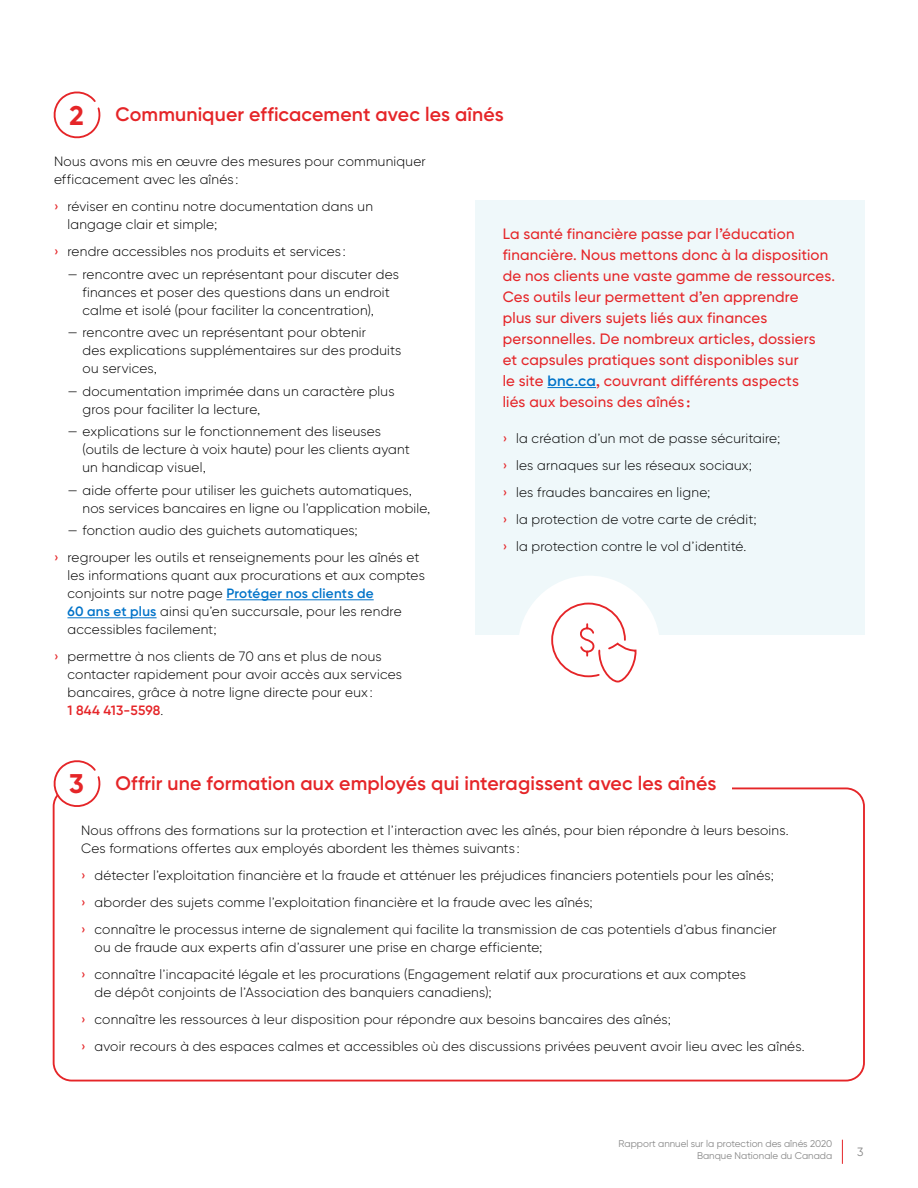
<style>
.page{position:relative;width:918px;height:1188px;background:#fff}
.page>*{position:absolute;margin:0;border:0;box-sizing:border-box;transform-origin:0 0}
.TITRE_NIVEAU_5{font:700 27px "Gilroy BN";color:#e52528}
.TEXTE_COURANT_BN{font:600 19.5px "Gilroy BN";letter-spacing:.005em;color:#e52528}
.TEXTE_COURANT_BN-2{font:500 15px/21px "Gilroy BN";letter-spacing:.015em;color:#e52528}
.TEXTE_COURANT_BN-3{font:300 13.5px/18px "Gilroy BN";letter-spacing:.015em;color:#000}
.t1{font:12px "Gilroy BN";color:#878787}
.t2{font:9.75px/12px "Gilroy BN";color:#878787;text-align:right}
.s1{font-weight:500;color:#e52528}
.s2{font-weight:600;color:#0073c9}
.s3{font-weight:600;color:#e52528}
</style>
<div class="page">
<hr style="left:227px;top:599px;width:147px;height:1px;background:#0073c9">
<hr style="left:68px;top:617px;width:89px;height:1px;background:#0073c9">
<svg style="left:53px;top:91px;width:48px;height:48px"></svg>
<svg style="left:52px;top:760px;width:49px;height:51px"></svg>
<div style="left:476px;top:200px;width:389px;height:434px;background:#eff8fa"></div>
<hr style="left:547px;top:387px;width:49px;height:1px;background:#0073c9">
<div style="left:518px;top:576px;width:142px;height:142px;background:#fff;border-radius:50%"></div>
<svg style="left:551px;top:602px;width:86px;height:81px"></svg>
<svg style="left:842px;top:1140px;width:1px;height:24px"></svg>
<p class="TITRE_NIVEAU_5" style="left:69px;top:98px;width:16px">2</p>
<p class="TEXTE_COURANT_BN" style="left:116px;top:103px;width:390px">Communiquer efficacement avec les aînés</p>
<p class="TEXTE_COURANT_BN-3" style="left:54px;top:153px;width:373px">Nous avons mis en œuvre des mesures pour communiquer efficacement avec les aînés :</p>
<p class="TEXTE_COURANT_BN-3" style="left:68px;top:198px;width:307px;text-indent:-14px"><span class="s1">›</span> réviser en continu notre documentation dans un langage clair et simple;</p>
<p class="TEXTE_COURANT_BN-3" style="left:54px;top:243px;width:293px"><span class="s1">›</span> rendre accessibles nos produits et services :</p>
<p class="TEXTE_COURANT_BN-3" style="left:82px;top:265px;width:318px;text-indent:-15px">— rencontre avec un représentant pour discuter des finances et poser des questions dans un endroit calme et isolé (pour faciliter la concentration),</p>
<p class="TEXTE_COURANT_BN-3" style="left:82px;top:324px;width:320px;text-indent:-15px">— rencontre avec un représentant pour obtenir<br>des explications supplémentaires sur des produits ou services,</p>
<p class="TEXTE_COURANT_BN-3" style="left:82px;top:382px;width:314px;text-indent:-15px">— documentation imprimée dans un caractère plus gros pour faciliter la lecture,</p>
<p class="TEXTE_COURANT_BN-3" style="left:82px;top:423px;width:329px;text-indent:-15px">— explications sur le fonctionnement des liseuses (outils de lecture à voix haute) pour les clients ayant un handicap visuel,</p>
<p class="TEXTE_COURANT_BN-3" style="left:82px;top:481px;width:349px;text-indent:-15px">— aide offerte pour utiliser les guichets automatiques, nos services bancaires en ligne ou l’application mobile,</p>
<p class="TEXTE_COURANT_BN-3" style="left:68px;top:522px;width:292px">— fonction audio des guichets automatiques;</p>
<p class="TEXTE_COURANT_BN-3" style="left:68px;top:549px;width:359px;text-indent:-14px"><span class="s1">›</span> regrouper les outils et renseignements pour les aînés et les informations quant aux procurations et aux comptes conjoints sur notre page <span class="s2">Protéger nos clients de<br>60 ans et plus</span> ainsi qu’en succursale, pour les rendre accessibles facilement;</p>
<p class="TEXTE_COURANT_BN-3" style="left:68px;top:648px;width:336px;text-indent:-14px"><span class="s1">›</span> permettre à nos clients de 70 ans et plus de nous contacter rapidement pour avoir accès aux services bancaires, grâce à notre ligne directe pour eux :<br><span class="s3">1 844 413-5598</span>.</p>
<p class="TEXTE_COURANT_BN-2" style="left:503px;top:223px;width:334px">La santé financière passe par l’éducation financière. Nous mettons donc à la disposition de nos clients une vaste gamme de ressources.<br>Ces outils leur permettent d’en apprendre<br>plus sur divers sujets liés aux finances personnelles. De nombreux articles, dossiers<br>et capsules pratiques sont disponibles sur<br>le site <span class="s2">bnc.ca</span>, couvrant différents aspects<br>liés aux besoins des aînés :</p>
<p class="TEXTE_COURANT_BN-3" style="left:503px;top:429px;width:279px"><span class="s1">›</span> la création d’un mot de passe sécuritaire;</p>
<p class="TEXTE_COURANT_BN-3" style="left:503px;top:456px;width:251px"><span class="s1">›</span> les arnaques sur les réseaux sociaux;</p>
<p class="TEXTE_COURANT_BN-3" style="left:503px;top:483px;width:209px"><span class="s1">›</span> les fraudes bancaires en ligne;</p>
<p class="TEXTE_COURANT_BN-3" style="left:503px;top:510px;width:256px"><span class="s1">›</span> la protection de votre carte de crédit;</p>
<p class="TEXTE_COURANT_BN-3" style="left:503px;top:537px;width:245px"><span class="s1">›</span> la protection contre le vol d’identité.</p>
<p class="TITRE_NIVEAU_5" style="left:69px;top:767px;width:16px">3</p>
<p class="TEXTE_COURANT_BN" style="left:116px;top:771px;width:603px">Offrir une formation aux employés qui interagissent avec les aînés</p>
<p class="TEXTE_COURANT_BN-3" style="left:81px;top:821px;width:709px">Nous offrons des formations sur la protection et l’interaction avec les aînés, pour bien répondre à leurs besoins.<br>Ces formations offertes aux employés abordent les thèmes suivants :</p>
<p class="TEXTE_COURANT_BN-3" style="left:81px;top:866px;width:694px"><span class="s1">›</span> détecter l’exploitation financière et la fraude et atténuer les préjudices financiers potentiels pour les aînés;</p>
<p class="TEXTE_COURANT_BN-3" style="left:81px;top:893px;width:513px"><span class="s1">›</span> aborder des sujets comme l’exploitation financière et la fraude avec les aînés;</p>
<p class="TEXTE_COURANT_BN-3" style="left:94px;top:920px;width:684px;text-indent:-14px"><span class="s1">›</span> connaître le processus interne de signalement qui facilite la transmission de cas potentiels d’abus financier ou de fraude aux experts afin d’assurer une prise en charge efficiente;</p>
<p class="TEXTE_COURANT_BN-3" style="left:94px;top:965px;width:653px;text-indent:-14px"><span class="s1">›</span> connaître l’incapacité légale et les procurations (Engagement relatif aux procurations et aux comptes de dépôt conjoints de l’Association des banquiers canadiens);</p>
<p class="TEXTE_COURANT_BN-3" style="left:81px;top:1010px;width:591px"><span class="s1">›</span> connaître les ressources à leur disposition pour répondre aux besoins bancaires des aînés;</p>
<p class="TEXTE_COURANT_BN-3" style="left:81px;top:1037px;width:725px"><span class="s1">›</span> avoir recours à des espaces calmes et accessibles où des discussions privées peuvent avoir lieu avec les aînés.</p>
<p class="t2" style="left:619px;top:1138px;width:215px">Rapport annuel sur la protection des aînés 2020<br>Banque Nationale du Canada</p>
<p class="t1" style="left:857px;top:1144px;width:8px">3</p>
</div>
